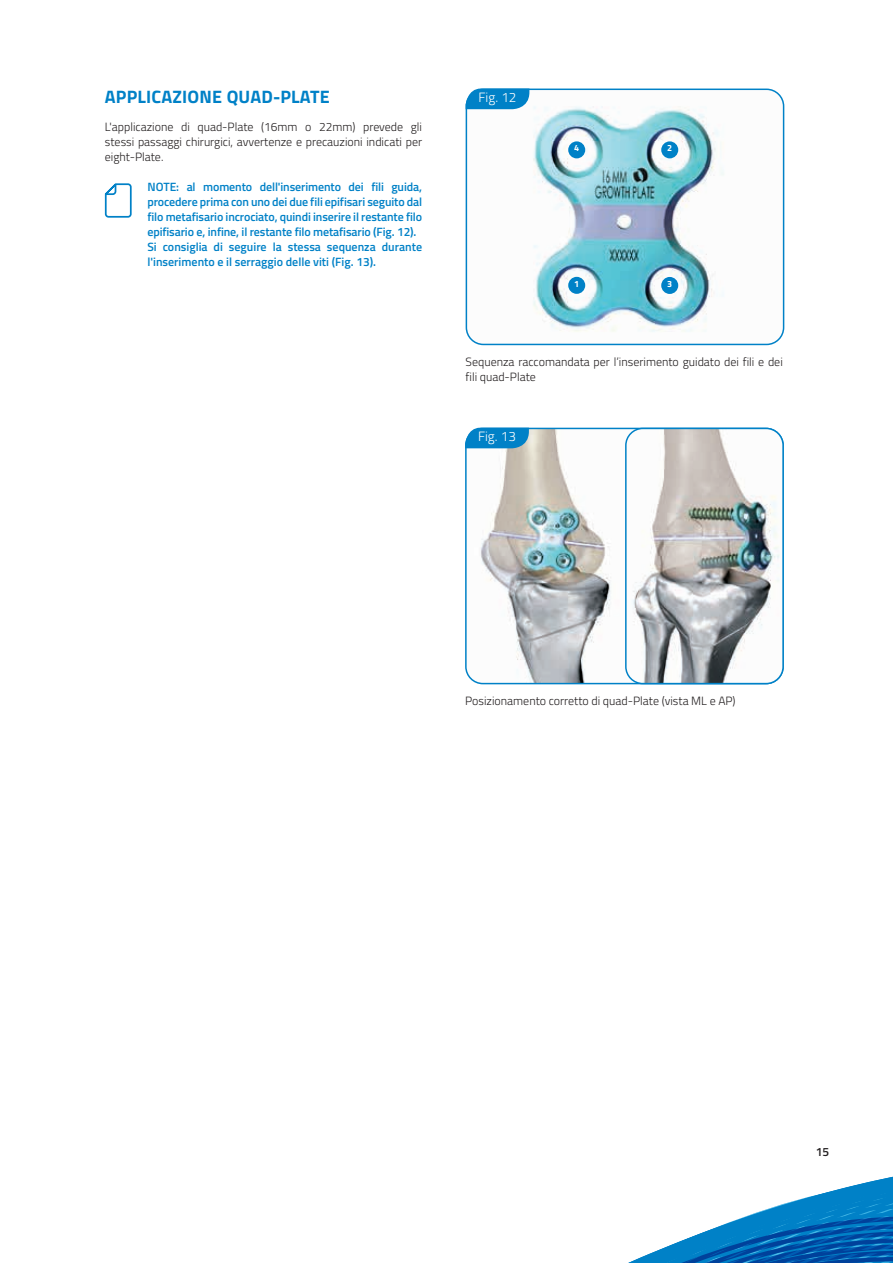
<style>
.page{position:relative;width:893px;height:1263px;background:#fff}
.page>*{position:absolute;margin:0;border:0;box-sizing:border-box;transform-origin:0 0}
.t1{font:700 18px "Titillium";letter-spacing:.01em;color:#0081c7}
.t2{font:300 13.5px "Titillium";color:#fff}
.t3{font:600 12px/15px "Titillium";letter-spacing:-.01em;color:#0081c7}
.t4{font:300 12px/15px "Titillium";color:#231f20;text-align:justify}
.t5{font:600 12px "Titillium";color:#231f20}
.t6{font:700 9px "Titillium";color:#fff}
</style>
<div class="page">
<img style="left:466px;top:89px;width:318px;height:255px">
<div style="left:466px;top:89px;width:318px;height:256px;border:2px solid #0081c7;border-radius:17px"></div>
<img style="left:466px;top:431px;width:160px;height:253px">
<img style="left:626px;top:428px;width:157px;height:256px">
<div style="left:625px;top:428px;width:159px;height:256px;border:2px solid #0081c7;border-radius:17px"></div>
<svg style="left:466px;top:89px;width:63px;height:20px"></svg>
<svg style="left:465px;top:428px;width:64px;height:20px"></svg>
<div style="left:568px;top:277px;width:17px;height:17px;background:#0081c7;border-radius:50%"></div>
<div style="left:661px;top:277px;width:17px;height:17px;background:#0081c7;border-radius:50%"></div>
<div style="left:661px;top:141px;width:17px;height:17px;background:#0081c7;border-radius:50%"></div>
<div style="left:568px;top:141px;width:17px;height:17px;background:#0081c7;border-radius:50%"></div>
<svg style="left:104px;top:183px;width:28px;height:35px"></svg>
<svg style="left:628px;top:1176px;width:265px;height:87px"></svg>
<h1 class="t1" style="left:105px;top:83px;width:226px">APPLICAZIONE QUAD-PLATE</h1>
<p class="t4" style="left:105px;top:118px;width:319px">L'applicazione di quad-Plate (16mm o 22mm) prevede gli stessi passaggi chirurgici, avvertenze e precauzioni indicati per eight-Plate.</p>
<p class="t3" style="left:147px;top:178px;width:276px">NOTE: al momento dell'inserimento dei fili guida, procedere prima con uno dei due fili epifisari seguito dal filo metafisario incrociato, quindi inserire il restante filo epifisario e, infine, il restante filo metafisario (Fig. 12).<br>Si consiglia di seguire la stessa sequenza durante l'inserimento e il serraggio delle viti (Fig. 13).</p>
<p class="t2" style="left:479px;top:88px;width:39px">Fig. 12</p>
<p class="t6" style="left:574px;top:141px;width:7px">4</p>
<p class="t6" style="left:667px;top:141px;width:7px">2</p>
<p class="t6" style="left:574px;top:277px;width:7px">1</p>
<p class="t6" style="left:667px;top:277px;width:7px">3</p>
<p class="t4" style="left:466px;top:354px;width:319px">Sequenza raccomandata per l’inserimento guidato dei fili e dei fili quad-Plate</p>
<p class="t2" style="left:478px;top:427px;width:39px">Fig. 13</p>
<p class="t4" style="left:465px;top:693px;width:272px">Posizionamento corretto di quad-Plate (vista ML e AP)</p>
<p class="t5" style="left:816px;top:1143px;width:15px">15</p>
</div>
